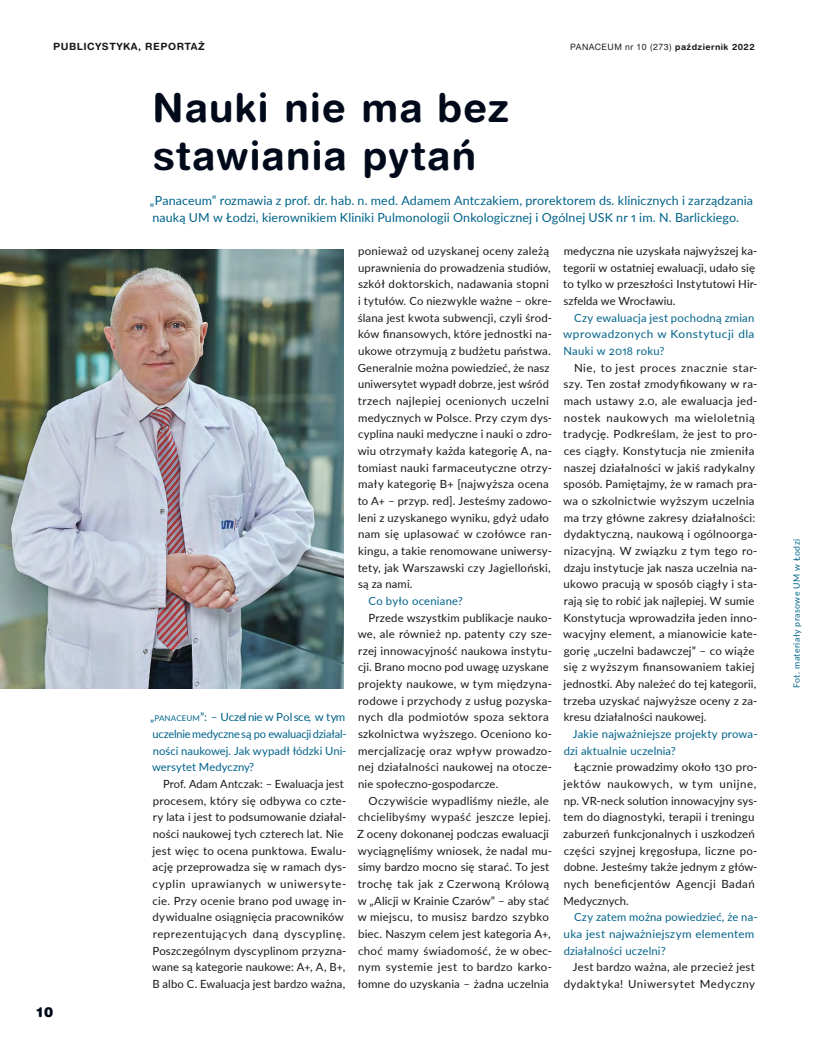
<style>
.page{position:relative;width:815px;height:1063px;background:#fff}
.page>*{position:absolute;margin:0;border:0;box-sizing:border-box;transform-origin:0 0}
.P_tytuł_1{font:700 40px/48px "Switzer Rnd EFN";letter-spacing:.03em;color:#000a1a}
.t1{font:13.75px "Switzer Rnd EFN Black";color:#000a1a}
.P_tekst_lead{font:12.5px/16.6px "Lato";letter-spacing:.01em;color:#00638a}
.P_tekst{font:11.25px/16.6px "Lato";letter-spacing:.02em;color:#1a1719}
.P_tekst_wywiad{font:11.25px/16.6px "Lato";letter-spacing:.015em;color:#00638a}
.P_tekst_pierwszy_aka{font:11.25px/16.6px "Lato";color:#00638a;text-align:justify}
.t2{font:700 10px "Switzer Rnd EFN";letter-spacing:.05em;color:#1a1719}
.t3{font:8.75px "Switzer Rnd EFN";letter-spacing:.05em;color:#1a1719}
.t4{font:8.75px "Lato";letter-spacing:.045em;color:#00638a}
.s1{font-weight:700}
.s2{font-style:inherit}
.s3{font-size:7.88px}
</style>
<div class="page">
<img style="left:0;top:249px;width:344px;height:439px">
<p class="t2" style="left:53px;top:40px;width:153px">PUBLICYSTYKA, REPORTAŻ</p>
<p class="t3" style="left:570px;top:41px;width:186px">PANACEUM nr 10 (273) <span class="s1">październik 2022</span></p>
<p class="P_tytuł_1" style="left:153px;top:83px;width:358px">Nauki nie ma bez stawiania pytań</p>
<p class="P_tekst_lead" style="left:150px;top:192px;width:605px">„Panaceum” rozmawia z prof. dr. hab. n. med. Adamem Antczakiem, prorektorem ds. klinicznych i zarządzania nauką UM w Łodzi, kierownikiem Kliniki Pulmonologii Onkologicznej i Ogólnej USK nr 1 im. N. Barlickiego.</p>
<p class="t1" style="left:36px;top:1004px;width:19px">10</p>
<p class="P_tekst_pierwszy_aka" style="left:150px;top:709px;width:198px"><span class="s2">„</span><span class="s3">PANACEUM</span><span class="s2">”</span>: – Uczel nie w Pol sce, w tym uczelnie medyczne są po ewaluacji działal&shy;ności naukowej. Jak wypadł łódzki Uni&shy;wersytet Medyczny?</p>
<p class="P_tekst" style="left:152px;top:775px;width:196px;text-indent:11px">Prof. Adam Antczak: – Ewaluacja jest procesem, który się odbywa co czte&shy;ry lata i jest to podsumowanie działal&shy;ności naukowej tych czterech lat. Nie jest więc to ocena punktowa. Ewalu&shy;ację przeprowadza się w ramach dys&shy;cyplin uprawianych w uniwersyte&shy;cie. Przy ocenie brano pod uwagę in&shy;dywidualne osiągnięcia pracowników reprezentujących daną dyscyplinę.<br>Poszczególnym dyscyplinom przyzna&shy;wane są kategorie naukowe: A+, A, B+, B albo C. Ewaluacja jest bardzo ważna,</p>
<p class="P_tekst" style="left:358px;top:242px;width:196px">ponieważ od uzyskanej oceny zależą uprawnienia do prowadzenia studiów, szkół doktorskich, nadawania stopni i tytułów. Co niezwykle ważne – okre&shy;ślana jest kwota subwencji, czyli środ&shy;ków finansowych, które jednostki na&shy;ukowe otrzymują z budżetu państwa.<br>Generalnie można powiedzieć, że nasz uniwersytet wypadł dobrze, jest wśród trzech najlepiej ocenionych uczelni medycznych w Polsce. Przy czym dys&shy;cyplina nauki medyczne i nauki o zdro&shy;wiu otrzymały każda kategorię A, na&shy;tomiast nauki farmaceutyczne otrzy&shy;mały kategorię B+ [najwyższa ocena to A+ – przyp. red]. Jesteśmy zadowo&shy;leni z uzyskanego wyniku, gdyż udało nam się uplasować w czołówce ran&shy;kingu, a takie renomowane uniwersy&shy;tety, jak Warszawski czy Jagielloński, są za nami.</p>
<p class="P_tekst_wywiad" style="left:369px;top:592px;width:96px">Co było oceniane?</p>
<p class="P_tekst" style="left:358px;top:609px;width:196px;text-indent:11px">Przede wszystkim publikacje nauko&shy;we, ale również np. patenty czy sze&shy;rzej innowacyjność naukowa instytu&shy;cji. Brano mocno pod uwagę uzyskane projekty naukowe, w tym międzyna&shy;rodowe i przychody z usług pozyska&shy;nych dla podmiotów spoza sektora szkolnictwa wyższego. Oceniono ko&shy;mercjalizację oraz wpływ prowadzo&shy;nej działalności naukowej na otocze&shy;nie społeczno-gospodarcze.</p>
<p class="P_tekst" style="left:357px;top:792px;width:196px;text-indent:12px">Oczywiście wypadliśmy nieźle, ale chcielibyśmy wypaść jeszcze lepiej.<br>Z oceny dokonanej podczas ewaluacji wyciągnęliśmy wniosek, że nadal mu&shy;simy bardzo mocno się starać. To jest trochę tak jak z Czerwoną Królową w „Alicji w Krainie Czarów” – aby stać w miejscu, to musisz bardzo szybko biec. Naszym celem jest kategoria A+, choć mamy świadomość, że w obec&shy;nym systemie jest to bardzo karko&shy;łomne do uzyskania – żadna uczelnia</p>
<p class="P_tekst" style="left:563px;top:242px;width:196px">medyczna nie uzyskała najwyższej ka&shy;tegorii w ostatniej ewaluacji, udało się to tylko w przeszłości Instytutowi Hir&shy;szfelda we Wrocławiu.</p>
<p class="P_tekst_wywiad" style="left:563px;top:309px;width:193px;text-align:justify;text-indent:11px">Czy ewaluacja jest pochodną zmian wprowadzonych w Konstytucji dla Nauki w 2018 roku?</p>
<p class="P_tekst" style="left:563px;top:359px;width:196px;text-indent:11px">Nie, to jest proces znacznie star&shy;szy. Ten został zmodyfikowany w ra&shy;mach ustawy 2.0, ale ewaluacja jed&shy;nostek naukowych ma wieloletnią tradycję. Podkreślam, że jest to pro&shy;ces ciągły. Konstytucja nie zmieniła naszej działalności w jakiś radykalny sposób. Pamiętajmy, że w ramach pra&shy;wa o szkolnictwie wyższym uczelnia ma trzy główne zakresy działalności: dydaktyczną, naukową i ogólnoorga&shy;nizacyjną. W związku z tym tego ro&shy;dzaju instytucje jak nasza uczelnia na&shy;ukowo pracują w sposób ciągły i sta&shy;rają się to robić jak najlepiej. W sumie Konstytucja wprowadziła jeden inno&shy;wacyjny element, a mianowicie kate&shy;gorię „uczelni badawczej” – co wiąże się z wyższym finansowaniem takiej jednostki. Aby należeć do tej kategorii, trzeba uzyskać najwyższe oceny z za&shy;kresu działalności naukowej.</p>
<p class="P_tekst_wywiad" style="left:564px;top:725px;width:195px;text-indent:9px">Jakie najważniejsze projekty prowa&shy;dzi aktualnie uczelnia?</p>
<p class="P_tekst" style="left:563px;top:759px;width:196px;text-indent:11px">Łącznie prowadzimy około 130 pro&shy;jektów naukowych, w tym unijne, np. VR-neck solution innowacyjny sys&shy;tem do diagnostyki, terapii i treningu zaburzeń funkcjonalnych i uszkodzeń części szyjnej kręgosłupa, liczne po&shy;dobne. Jesteśmy także jednym z głów&shy;nych beneficjentów Agencji Badań Medycznych.</p>
<p class="P_tekst_wywiad" style="left:564px;top:908px;width:195px;text-indent:10px">Czy zatem można powiedzieć, że na&shy;uka jest najważniejszym elementem działalności uczelni?</p>
<p class="P_tekst" style="left:564px;top:958px;width:193px;text-align:right">Jest bardzo ważna, ale przecież jest dydaktyka! Uniwersytet Medyczny</p>
<p class="t4" style="left:790px;top:688px;width:151px;rotate:-90deg">Fot. materiały prasowe UM w Łodzi</p>
</div>
